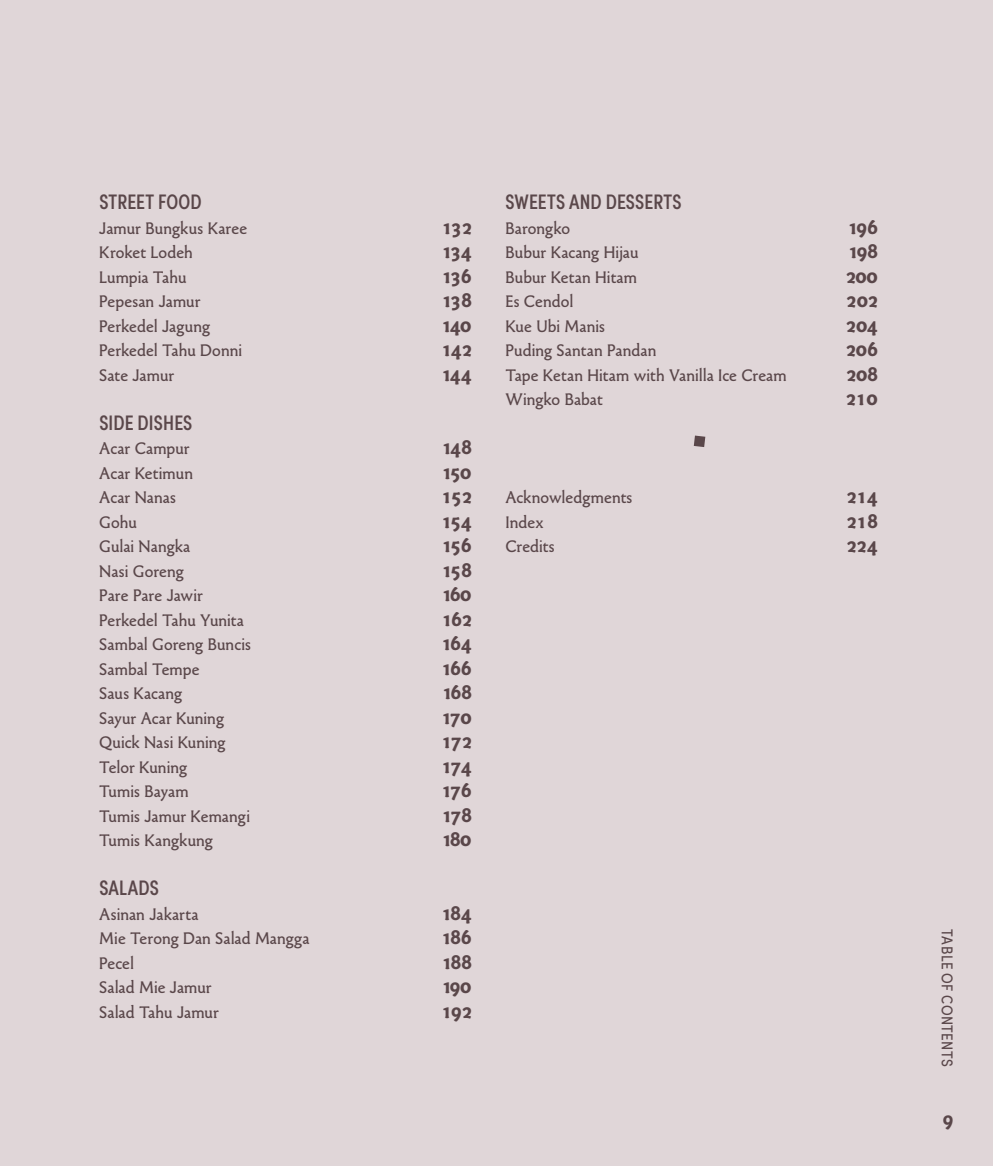
<style>
.page{position:relative;width:993px;height:1166px;background:#fff}
.page>*{position:absolute;margin:0;border:0;box-sizing:border-box;transform-origin:0 0}
.t1{font:700 21px "Paradigm Pro";letter-spacing:.02em;color:#5a474a}
.t2{font:500 21px "Sofia Pro Condensed";letter-spacing:.005em;color:#5a474a}
.t3{font:17.5px "Paradigm Pro";letter-spacing:.005em;color:#5a474a}
.t4{font:condensed 15.75px "Sofia Pro";letter-spacing:.025em;color:#5a474a}
</style>
<div class="page">
<div style="left:0;top:0;width:992px;height:1166px;background:#e0d6d8"></div>
<svg style="left:693px;top:435px;width:12px;height:12px"></svg>
<p class="t2" style="left:99px;top:186px;width:104px">STREET FOOD</p>
<p class="t3" style="left:99px;top:217px;width:149px">Jamur Bungkus Karee</p>
<p class="t1" style="left:444px;top:214px;width:29px">132</p>
<p class="t3" style="left:99px;top:242px;width:95px">Kroket Lodeh</p>
<p class="t1" style="left:444px;top:238px;width:29px">134</p>
<p class="t3" style="left:99px;top:266px;width:89px">Lumpia Tahu</p>
<p class="t1" style="left:444px;top:263px;width:29px">136</p>
<p class="t3" style="left:99px;top:291px;width:103px">Pepesan Jamur</p>
<p class="t1" style="left:444px;top:287px;width:29px">138</p>
<p class="t3" style="left:99px;top:315px;width:112px">Perkedel Jagung</p>
<p class="t1" style="left:444px;top:312px;width:29px">140</p>
<p class="t3" style="left:99px;top:340px;width:144px">Perkedel Tahu Donni</p>
<p class="t1" style="left:443px;top:336px;width:29px">142</p>
<p class="t3" style="left:99px;top:364px;width:76px">Sate Jamur</p>
<p class="t1" style="left:444px;top:361px;width:29px">144</p>
<p class="t2" style="left:99px;top:407px;width:94px">SIDE DISHES</p>
<p class="t3" style="left:99px;top:438px;width:92px">Acar Campur</p>
<p class="t1" style="left:444px;top:434px;width:29px">148</p>
<p class="t3" style="left:99px;top:462px;width:95px">Acar Ketimun</p>
<p class="t1" style="left:444px;top:459px;width:29px">150</p>
<p class="t3" style="left:99px;top:487px;width:78px">Acar Nanas</p>
<p class="t1" style="left:444px;top:483px;width:29px">152</p>
<p class="t3" style="left:99px;top:511px;width:39px">Gohu</p>
<p class="t1" style="left:444px;top:508px;width:29px">154</p>
<p class="t3" style="left:99px;top:536px;width:92px">Gulai Nangka</p>
<p class="t1" style="left:444px;top:532px;width:29px">156</p>
<p class="t3" style="left:99px;top:560px;width:86px">Nasi Goreng</p>
<p class="t1" style="left:444px;top:557px;width:29px">158</p>
<p class="t3" style="left:99px;top:585px;width:105px">Pare Pare Jawir</p>
<p class="t1" style="left:444px;top:581px;width:29px">160</p>
<p class="t3" style="left:99px;top:609px;width:146px">Perkedel Tahu Yunita</p>
<p class="t1" style="left:444px;top:606px;width:29px">162</p>
<p class="t3" style="left:99px;top:634px;width:153px">Sambal Goreng Buncis</p>
<p class="t1" style="left:444px;top:630px;width:29px">164</p>
<p class="t3" style="left:99px;top:658px;width:102px">Sambal Tempe</p>
<p class="t1" style="left:443px;top:655px;width:29px">166</p>
<p class="t3" style="left:99px;top:683px;width:84px">Saus Kacang</p>
<p class="t1" style="left:444px;top:679px;width:29px">168</p>
<p class="t3" style="left:99px;top:707px;width:126px">Sayur Acar Kuning</p>
<p class="t1" style="left:444px;top:704px;width:29px">170</p>
<p class="t3" style="left:99px;top:732px;width:128px">Quick Nasi Kuning</p>
<p class="t1" style="left:444px;top:728px;width:29px">172</p>
<p class="t3" style="left:99px;top:756px;width:89px">Telor Kuning</p>
<p class="t1" style="left:444px;top:753px;width:29px">174</p>
<p class="t3" style="left:99px;top:781px;width:91px">Tumis Bayam</p>
<p class="t1" style="left:444px;top:777px;width:29px">176</p>
<p class="t3" style="left:99px;top:805px;width:152px">Tumis Jamur Kemangi</p>
<p class="t1" style="left:444px;top:802px;width:29px">178</p>
<p class="t3" style="left:99px;top:830px;width:115px">Tumis Kangkung</p>
<p class="t1" style="left:444px;top:826px;width:29px">180</p>
<p class="t2" style="left:99px;top:872px;width:61px">SALADS</p>
<p class="t3" style="left:99px;top:903px;width:101px">Asinan Jakarta</p>
<p class="t1" style="left:444px;top:900px;width:29px">184</p>
<p class="t3" style="left:99px;top:928px;width:212px">Mie Terong Dan Salad Mangga</p>
<p class="t1" style="left:444px;top:924px;width:29px">186</p>
<p class="t3" style="left:99px;top:952px;width:36px">Pecel</p>
<p class="t1" style="left:444px;top:949px;width:29px">188</p>
<p class="t3" style="left:99px;top:977px;width:114px">Salad Mie Jamur</p>
<p class="t1" style="left:444px;top:973px;width:29px">190</p>
<p class="t3" style="left:99px;top:1001px;width:121px">Salad Tahu Jamur</p>
<p class="t1" style="left:443px;top:998px;width:29px">192</p>
<p class="t2" style="left:505px;top:186px;width:177px">SWEETS AND DESSERTS</p>
<p class="t3" style="left:505px;top:217px;width:66px">Barongko</p>
<p class="t1" style="left:850px;top:214px;width:29px">196</p>
<p class="t3" style="left:505px;top:242px;width:134px">Bubur Kacang Hijau</p>
<p class="t1" style="left:850px;top:238px;width:29px">198</p>
<p class="t3" style="left:505px;top:266px;width:133px">Bubur Ketan Hitam</p>
<p class="t1" style="left:846px;top:263px;width:32px">200</p>
<p class="t3" style="left:505px;top:291px;width:69px">Es Cendol</p>
<p class="t1" style="left:846px;top:287px;width:32px">202</p>
<p class="t3" style="left:505px;top:315px;width:101px">Kue Ubi Manis</p>
<p class="t1" style="left:846px;top:312px;width:32px">204</p>
<p class="t3" style="left:505px;top:340px;width:152px">Puding Santan Pandan</p>
<p class="t1" style="left:846px;top:336px;width:32px">206</p>
<p class="t3" style="left:505px;top:364px;width:282px">Tape Ketan Hitam with Vanilla Ice Cream</p>
<p class="t1" style="left:846px;top:361px;width:32px">208</p>
<p class="t3" style="left:505px;top:389px;width:99px">Wingko Babat</p>
<p class="t1" style="left:846px;top:385px;width:32px">210</p>
<p class="t3" style="left:505px;top:487px;width:128px">Acknowledgments</p>
<p class="t1" style="left:847px;top:483px;width:32px">214</p>
<p class="t3" style="left:505px;top:511px;width:40px">Index</p>
<p class="t1" style="left:847px;top:508px;width:32px">218</p>
<p class="t3" style="left:505px;top:536px;width:51px">Credits</p>
<p class="t1" style="left:847px;top:532px;width:32px">224</p>
<p class="t4" style="left:957px;top:929px;width:139px;rotate:90deg">TABLE OF CONTENTS</p>
<p class="t1" style="left:942px;top:1107px;width:12px">9</p>
</div>
